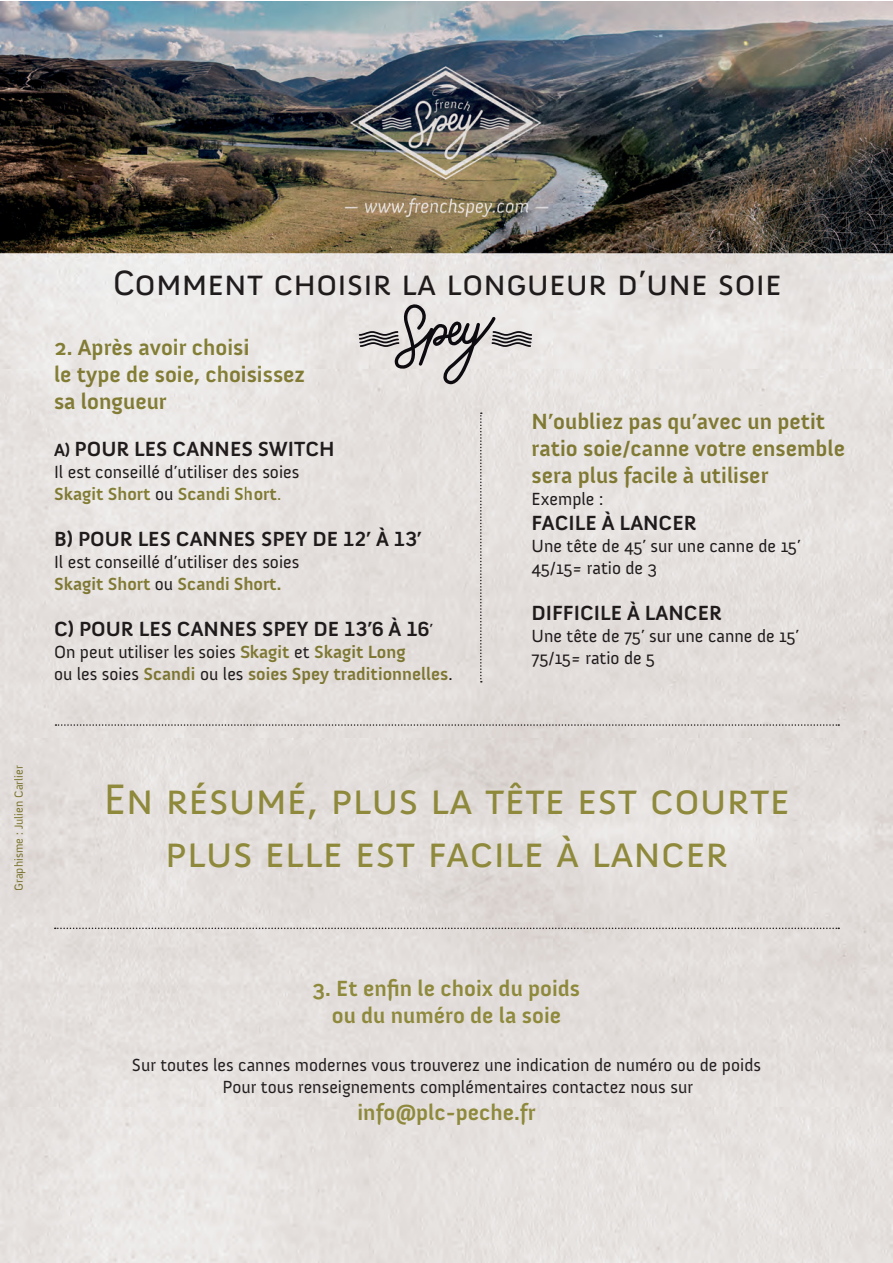
<style>
.page{position:relative;width:893px;height:1263px;background:#fff}
.page>*{position:absolute;margin:0;border:0;box-sizing:border-box;transform-origin:0 0}
.t1{font:43.65px/52.3px "Anivers SC";color:#8e893b;text-align:center}
.t2{font:36px "Anivers SC";color:#231f20}
.t3{font:700 22.5px/27px "Anivers";color:#8e893b}
.t4{font:700 21px "Anivers";color:#231f20}
.t5{font:18px/21.6px "Anivers";color:#231f20}
.t6{font:700 18px/21.6px "Anivers";color:#8e893b}
.t7{font:12px "Anivers";color:#8e893b}
.s1{font-size:18px}
.s2{font-weight:700;color:#8e893b}
.s3{color:#8e893b}
.s4{font-weight:400;font-size:18px}
.s5{font-weight:400;color:#231f20}
</style>
<div class="page">
<img style="left:0;top:1px;width:892px;height:1261px">
<svg style="left:359px;top:303px;width:173px;height:81px;background:#c6c2c2"></svg>
<svg style="left:480px;top:412px;width:2px;height:270px"></svg>
<svg style="left:56px;top:724px;width:783px;height:2px;background:#aea9a8"></svg>
<svg style="left:55px;top:927px;width:784px;height:2px;background:#aeaaa8"></svg>
<svg style="left:318px;top:750px;width:259px;height:154px;background:#e0dbd9"></svg>
<h2 class="t2" style="left:112px;top:263px;width:671px">Comment choisir la longueur d’une soie</h2>
<p class="t3" style="left:54px;top:335px;width:253px">2. Après avoir choisi<br>le type de soie, choisissez sa longueur</p>
<p class="t4" style="left:54px;top:438px;width:282px"><span class="s1">A)</span> POUR LES CANNES SWITCH</p>
<p class="t5" style="left:54px;top:461px;width:247px">Il est conseillé d’utiliser des soies<br><span class="s2">Skagit Short</span> ou <span class="s2">Scandi Short</span><span class="s3">.</span></p>
<p class="t4" style="left:54px;top:528px;width:369px">B) POUR LES CANNES SPEY DE 12’ À 13’</p>
<p class="t5" style="left:54px;top:551px;width:247px">Il est conseillé d’utiliser des soies<br><span class="s2">Skagit Short</span> ou <span class="s2">Scandi Short.</span></p>
<p class="t4" style="left:54px;top:618px;width:381px">C) POUR LES CANNES SPEY DE 13’6 À 16<span class="s4">’</span></p>
<p class="t6" style="left:54px;top:641px;width:400px"><span class="s5">On peut utiliser les soies</span> Skagit <span class="s5">et</span> Skagit Long<br><span class="s5">ou les soies</span> Scandi <span class="s5">ou les</span> soies Spey traditionnelles<span class="s5">.</span></p>
<p class="t3" style="left:531px;top:409px;width:315px">N’oubliez pas qu’avec un petit ratio soie/canne votre ensemble sera plus facile à utiliser</p>
<p class="t5" style="left:531px;top:488px;width:73px">Exemple :</p>
<p class="t4" style="left:531px;top:512px;width:167px">FACILE À LANCER</p>
<p class="t5" style="left:531px;top:535px;width:271px">Une tête de 45’ sur une canne de 15’<br>45/15= ratio de 3</p>
<p class="t4" style="left:531px;top:602px;width:192px">DIFFICILE À LANCER</p>
<p class="t5" style="left:531px;top:625px;width:269px">Une tête de 75’ sur une canne de 15’<br>75/15= ratio de 5</p>
<p class="t7" style="left:12px;top:891px;width:127px;rotate:-90deg">Graphisme : Julien Carlier</p>
<p class="t1" style="left:104px;top:774px;width:688px">En résumé, plus la tête est courte plus elle est facile à lancer</p>
<p class="t3" style="left:313px;top:975px;width:269px">3. Et enfin le choix du poids</p>
<p class="t3" style="left:332px;top:1002px;width:231px">ou du numéro de la soie</p>
<p class="t5" style="left:132px;top:1055px;width:631px">Sur toutes les cannes modernes vous trouverez une indication de numéro ou de poids</p>
<p class="t5" style="left:222px;top:1076px;width:472px">Pour tous renseignements complémentaires contactez nous sur</p>
<p class="t3" style="left:357px;top:1099px;width:180px">info@plc-peche.fr</p>
</div>
